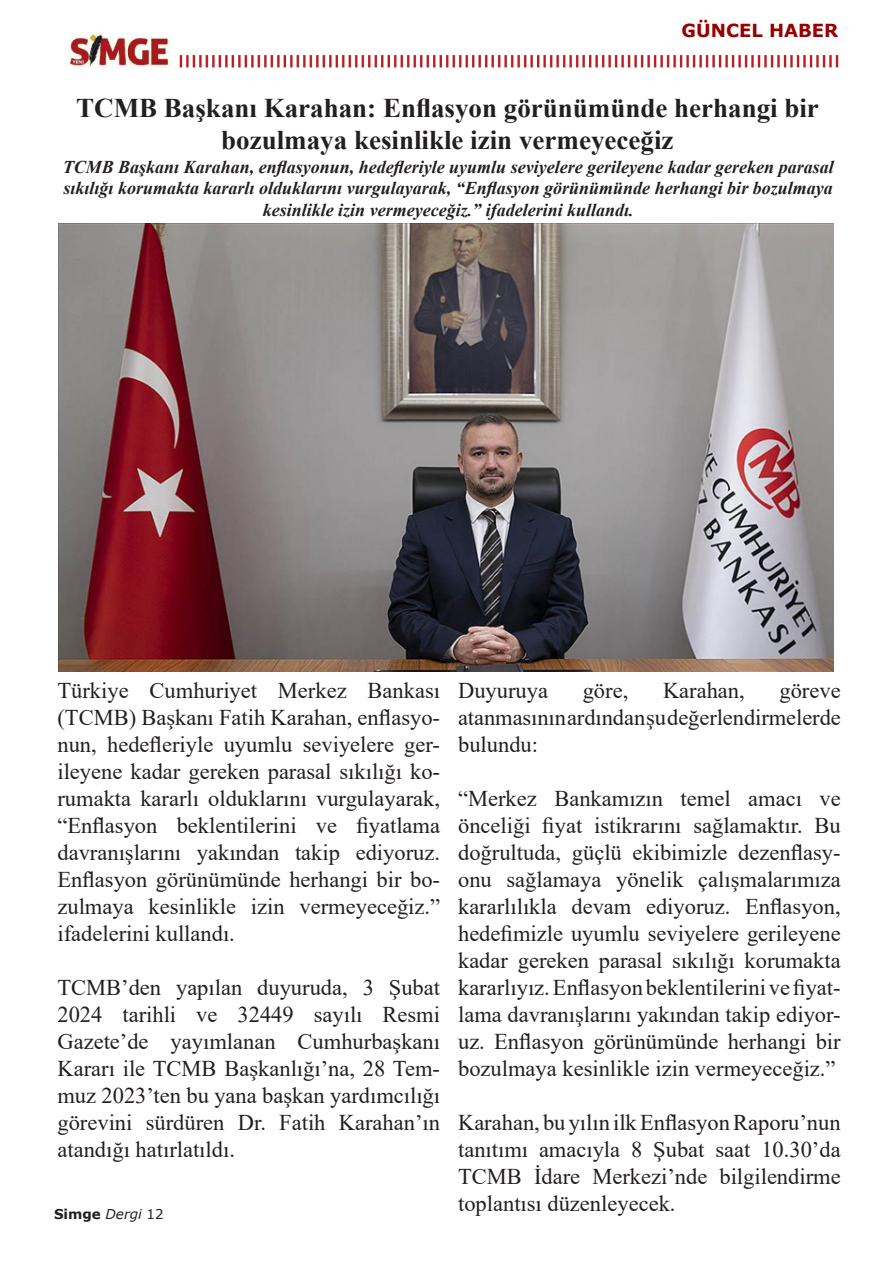
<style>
.page{position:relative;width:893px;height:1263px;background:#fff}
.page>*{position:absolute;margin:0;border:0;box-sizing:border-box;transform-origin:0 0}
.t1{font:700 27px/32.4px "Times New Roman";color:#231f20;text-align:center}
.t2{font:22.5px/27px "Times New Roman";color:#231f20;text-align:justify}
.t3{font:italic 700 18px/21.6px "Times New Roman";color:#231f20;text-align:center}
.t4{font:700 18px "Verdana";color:#980000}
.t5{font:700 13.5px "Verdana";color:#231f20}
.s1{font-weight:400;font-style:italic}
.s2{font-weight:400}
</style>
<div class="page">
<img style="left:68px;top:33px;width:771px;height:35px">
<img style="left:59px;top:224px;width:775px;height:447px">
<p class="t4" style="left:682px;top:18px;width:158px">GÜNCEL HABER</p>
<p class="t1" style="left:76px;top:91px;width:744px">TCMB Başkanı Karahan: Enflasyon görünümünde herhangi bir bozulmaya kesinlikle izin vermeyeceğiz</p>
<p class="t3" style="left:63px;top:156px;width:773px">TCMB Başkanı Karahan, enflasyonun, hedefleriyle uyumlu seviyelere gerileyene kadar gereken parasal sıkılığı korumakta kararlı olduklarını vurgulayarak, “Enflasyon görünümünde herhangi bir bozulmaya kesinlikle izin vermeyeceğiz.” ifadelerini kullandı.</p>
<p class="t2" style="left:57px;top:676px;width:384px">Türkiye Cumhuriyet Merkez Bankası (TCMB) Başkanı Fatih Karahan, enflasyo&shy;nun, hedefleriyle uyumlu seviyelere ger&shy;ileyene kadar gereken parasal sıkılığı ko&shy;rumakta kararlı olduklarını vurgulayarak, “Enflasyon beklentilerini ve fiyatlama davranışlarını yakından takip ediyoruz.<br>Enflasyon görünümünde herhangi bir bo&shy;zulmaya kesinlikle izin vermeyeceğiz.” ifadelerini kullandı.</p>
<p class="t2" style="left:57px;top:973px;width:384px">TCMB’den yapılan duyuruda, 3 Şubat 2024 tarihli ve 32449 sayılı Resmi Gazete’de yayımlanan Cumhurbaşkanı Kararı ile TCMB Başkanlığı’na, 28 Tem&shy;muz 2023’ten bu yana başkan yardımcılığı görevini sürdüren Dr. Fatih Karahan’ın atandığı hatırlatıldı.</p>
<p class="t5" style="left:54px;top:1205px;width:111px">Simge <span class="s1">Dergi</span> <span class="s2">12</span></p>
<p class="t2" style="left:458px;top:676px;width:91px">Duyuruya</p>
<p class="t2" style="left:583px;top:676px;width:47px">göre,</p>
<p class="t2" style="left:663px;top:676px;width:83px">Karahan,</p>
<p class="t2" style="left:458px;top:676px;width:384px;text-indent:321px">göreve atanmasının ardından şu değerlendirmelerde bulundu:</p>
<p class="t2" style="left:458px;top:784px;width:384px">“Merkez Bankamızın temel amacı ve önceliği fiyat istikrarını sağlamaktır. Bu doğrultuda, güçlü ekibimizle dezenflasy&shy;onu sağlamaya yönelik çalışmalarımıza kararlılıkla devam ediyoruz. Enflasyon, hedefimizle uyumlu seviyelere gerileyene kadar gereken parasal sıkılığı korumakta kararlıyız. Enflasyon beklentilerini ve fiyat&shy;lama davranışlarını yakından takip ediyor&shy;uz. Enflasyon görünümünde herhangi bir bozulmaya kesinlikle izin vermeyeceğiz.”</p>
<p class="t2" style="left:458px;top:1108px;width:384px">Karahan, bu yılın ilk Enflasyon Raporu’nun tanıtımı amacıyla 8 Şubat saat 10.30’da TCMB İdare Merkezi’nde bilgilendirme toplantısı düzenleyecek.</p>
</div>
